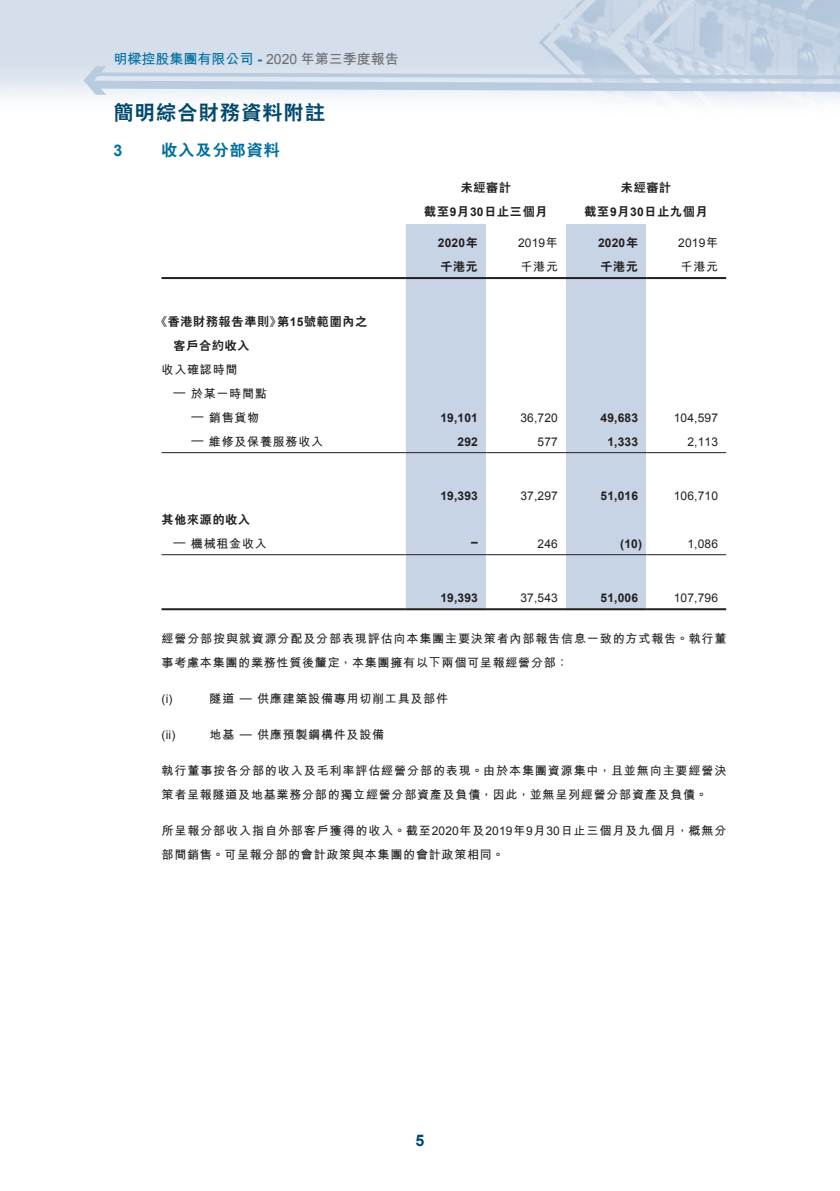
<style>
.page{position:relative;width:840px;height:1191px;background:#fff}
.page>*{position:absolute;margin:0;border:0;box-sizing:border-box;transform-origin:0 0}
.t1{font:800 20px "C Hei 2 HK";letter-spacing:.065em;color:#00486c}
.t2{font:800 16px "C Hei 2 HK";letter-spacing:.065em;color:#006e9f}
.t3{font:700 16px "Arial";color:#00486c}
.t4{font:700 16px "Arial";color:#006e9f}
.t5{font:700 14px "M Hei HK";color:#006e9f}
.t6{font:700 12px/24px "M Hei HK";letter-spacing:.065em;color:#231f20}
.t7{font:12px "Arial";letter-spacing:.015em;color:#231f20}
.t8{font:800 12px/24px "C Hei 2 HK";letter-spacing:.065em;color:#231f20;text-align:center}
.t9{font:700 12px "Arial";letter-spacing:.015em;color:#231f20}
.s1{font-family:"Arial"}
.s2{font-family:"Arial";font-weight:400;color:#6c6d70}
.s3{color:#6c6d70}
.s4{font-family:"Arial";font-weight:700}
.s5{font-family:"M Hei HK";font-weight:700}
.s6{font-family:"C Hei 2 HK";font-weight:800}
.s7{font-family:"Arial";font-weight:400}
</style>
<div class="page">
<img style="left:0;top:0;width:839px;height:611px">
<svg style="left:83px;top:66px;width:756px;height:29px;background:#cedae8"></svg>
<svg style="left:405px;top:224px;width:240px;height:384px;fill:#c7d4e5"></svg>
<hr style="left:161px;top:277px;width:244px;height:2px;background:#231f20">
<hr style="left:405px;top:277px;width:80px;height:2px;background:#231f20">
<hr style="left:485px;top:277px;width:80px;height:2px;background:#231f20">
<hr style="left:565px;top:277px;width:80px;height:2px;background:#231f20">
<hr style="left:645px;top:277px;width:80px;height:2px;background:#231f20">
<hr style="left:161px;top:452px;width:244px;height:1px;background:#231f20">
<hr style="left:405px;top:452px;width:80px;height:1px;background:#231f20">
<hr style="left:485px;top:452px;width:80px;height:1px;background:#231f20">
<hr style="left:565px;top:452px;width:80px;height:1px;background:#231f20">
<hr style="left:645px;top:452px;width:80px;height:1px;background:#231f20">
<hr style="left:161px;top:554px;width:244px;height:1px;background:#231f20">
<hr style="left:405px;top:554px;width:80px;height:1px;background:#231f20">
<hr style="left:485px;top:554px;width:80px;height:1px;background:#231f20">
<hr style="left:565px;top:554px;width:80px;height:1px;background:#231f20">
<hr style="left:645px;top:554px;width:80px;height:1px;background:#231f20">
<hr style="left:161px;top:608px;width:244px;height:2px;background:#231f20">
<hr style="left:405px;top:608px;width:80px;height:2px;background:#231f20">
<hr style="left:485px;top:608px;width:80px;height:2px;background:#231f20">
<hr style="left:565px;top:608px;width:80px;height:2px;background:#231f20">
<hr style="left:645px;top:608px;width:80px;height:2px;background:#231f20">
<p class="t5" style="left:113px;top:48px;width:287px">明樑控股集團有限公司 <span class="s1">-</span> <span class="s2">2020</span> <span class="s3">年第三季度報告</span></p>
<h1 class="t1" style="left:113px;top:99px;width:213px">簡明綜合財務資料附註</h1>
<h2 class="t2" style="left:161px;top:139px;width:120px">收入及分部資料</h2>
<h2 class="t4" style="left:113px;top:140px;width:10px">3</h2>
<p class="t8" style="left:173px;top:309px;width:109px;text-align:left;text-indent:-18px">《香港財務報告準則》客戶合約收入</p>
<p class="t6" style="left:191px;top:356px;width:77px;text-indent:-29px">收入確認時間<br>於某一時間點</p>
<p class="t8" style="left:277px;top:309px;width:92px">第<span class="s4">15</span>號範圍內之</p>
<p class="t7" style="left:173px;top:384px;width:13px">—</p>
<p class="t6" style="left:209px;top:404px;width:52px">銷售貨物</p>
<p class="t7" style="left:191px;top:408px;width:13px">—</p>
<p class="t6" style="left:209px;top:428px;width:116px">維修及保養服務收入</p>
<p class="t7" style="left:191px;top:432px;width:13px">—</p>
<p class="t8" style="left:161px;top:507px;width:90px">其他來源的收入</p>
<p class="t6" style="left:191px;top:530px;width:77px">機械租金收入</p>
<p class="t7" style="left:173px;top:534px;width:13px">—</p>
<p class="t8" style="left:424px;top:176px;width:125px">未經審計<br>截至<span class="s4">9</span>月<span class="s4">30</span>日止三個月</p>
<p class="t8" style="left:584px;top:176px;width:125px">未經審計<br>截至<span class="s4">9</span>月<span class="s4">30</span>日止九個月</p>
<p class="t7" style="left:677px;top:234px;width:41px">2019<span class="s5">年</span></p>
<p class="t9" style="left:437px;top:234px;width:41px">2020<span class="s6">年</span></p>
<p class="t9" style="left:597px;top:234px;width:41px">2020<span class="s6">年</span></p>
<p class="t7" style="left:517px;top:234px;width:41px">2019<span class="s5">年</span></p>
<p class="t8" style="left:440px;top:254px;width:39px">千港元</p>
<p class="t6" style="left:520px;top:253px;width:39px">千港元</p>
<p class="t8" style="left:600px;top:254px;width:39px">千港元</p>
<p class="t6" style="left:680px;top:253px;width:39px">千港元</p>
<p class="t9" style="left:440px;top:409px;width:39px">19,101</p>
<p class="t7" style="left:520px;top:409px;width:39px">36,720</p>
<p class="t9" style="left:600px;top:409px;width:39px">49,683</p>
<p class="t7" style="left:673px;top:409px;width:46px">104,597</p>
<p class="t9" style="left:457px;top:433px;width:22px">292</p>
<p class="t7" style="left:537px;top:433px;width:22px">577</p>
<p class="t9" style="left:607px;top:433px;width:32px">1,333</p>
<p class="t7" style="left:687px;top:433px;width:32px">2,113</p>
<p class="t9" style="left:440px;top:487px;width:39px">19,393</p>
<p class="t7" style="left:520px;top:487px;width:39px">37,297</p>
<p class="t9" style="left:600px;top:487px;width:39px">51,016</p>
<p class="t7" style="left:673px;top:487px;width:46px">106,710</p>
<p class="t9" style="left:471px;top:534px;width:8px">–</p>
<p class="t7" style="left:537px;top:535px;width:22px">246</p>
<p class="t9" style="left:620px;top:535px;width:23px">)10(</p>
<p class="t7" style="left:687px;top:535px;width:32px">1,086</p>
<p class="t9" style="left:440px;top:589px;width:39px">19,393</p>
<p class="t6" style="left:161px;top:626px;width:566px">經營分部按與就資源分配及分部表現評估向本集團主要決策者內部報告信息一致的方式報告。執行董事考慮本集團的業務性質後釐定，本集團擁有以下兩個可呈報經營分部：</p>
<p class="t6" style="left:257px;top:686px;width:192px">供應建築設備專用切削工具及部件</p>
<p class="t7" style="left:520px;top:589px;width:39px">37,543</p>
<p class="t9" style="left:600px;top:589px;width:39px">51,006</p>
<p class="t7" style="left:673px;top:589px;width:46px">107,796</p>
<p class="t6" style="left:209px;top:686px;width:26px">隧道</p>
<p class="t7" style="left:161px;top:691px;width:12px">) i(</p>
<p class="t7" style="left:239px;top:690px;width:13px">—</p>
<p class="t6" style="left:257px;top:722px;width:128px">供應預製鋼構件及設備</p>
<p class="t6" style="left:209px;top:722px;width:26px">地基</p>
<p class="t7" style="left:161px;top:727px;width:15px">i i( )</p>
<p class="t6" style="left:161px;top:758px;width:566px">執行董事按各分部的收入及毛利率評估經營分部的表現。由於本集團資源集中，且並無向主要經營決策者呈報隧道及地基業務分部的獨立經營分部資產及負債，因此，並無呈列經營分部資產及負債。</p>
<p class="t6" style="left:161px;top:818px;width:566px">所呈報分部收入指自外部客戶獲得的收入。截至<span class="s7">2020</span>年及<span class="s7">2019</span>年<span class="s7">9</span>月<span class="s7">30</span>日止三個月及九個月，概無分部間銷售。可呈報分部的會計政策與本集團的會計政策相同。</p>
<p class="t7" style="left:239px;top:726px;width:13px">—</p>
<h2 class="t3" style="left:415px;top:1130px;width:10px">5</h2>
</div>
